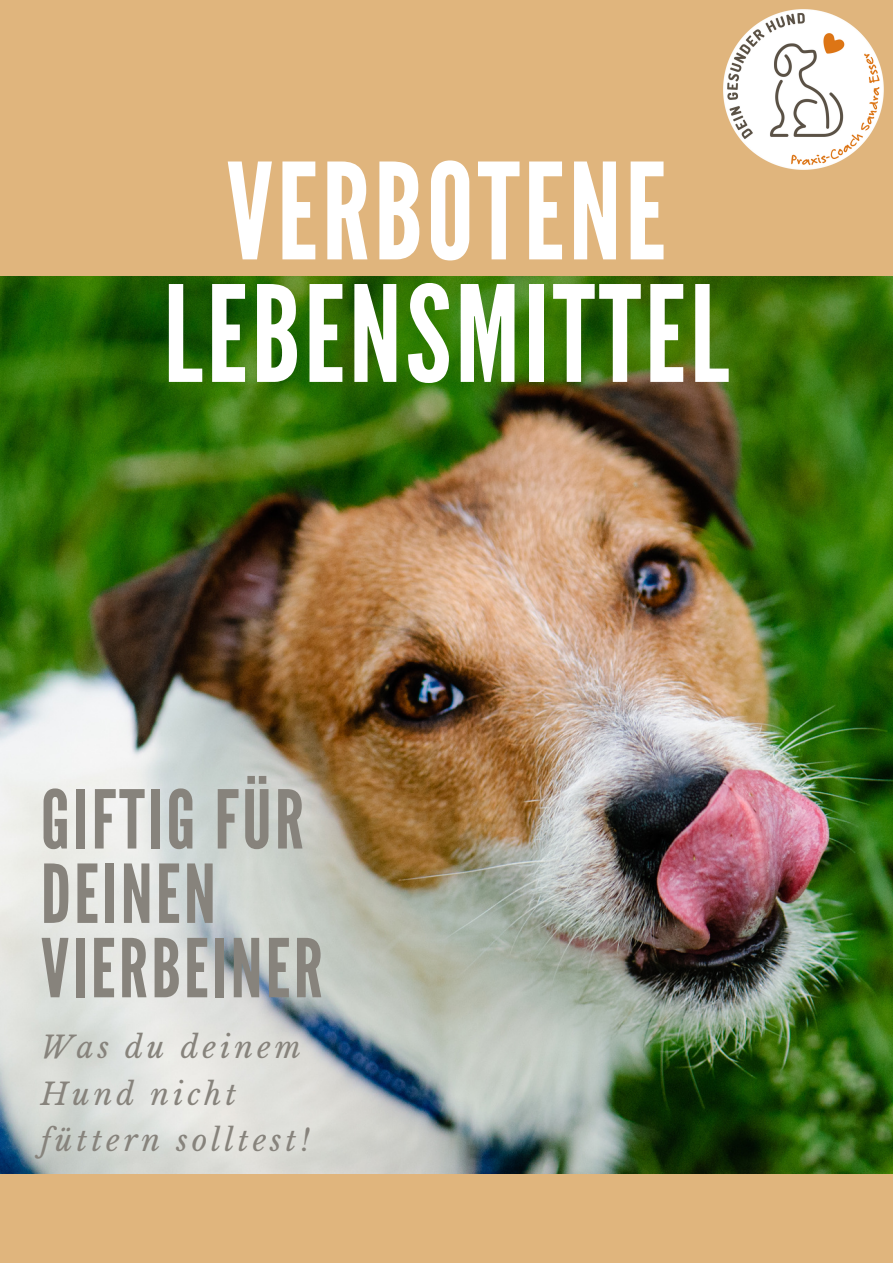
<style>
.page{position:relative;width:893px;height:1264px;background:#fff}
.page>*{position:absolute;margin:0;border:0;box-sizing:border-box;transform-origin:0 0}
.t1{font:133.05px/122.4px "League Gothic";letter-spacing:.03em;color:#fff;text-align:center}
.t2{font:80.85px/74.4px "League Gothic";letter-spacing:.04em;color:#87837c}
.t3{font:italic 30px/46px "Libre Baskerville";letter-spacing:.13em;color:#87837c}
</style>
<div class="page">
<div style="left:0;top:0;width:892px;height:1262px;background:#e0b57d"></div>
<img style="left:0;top:277px;width:892px;height:896px">
<img style="left:723px;top:10px;width:160px;height:159px">
<p class="t1" style="left:163px;top:154px;width:567px">VERBOTENE<br>LEBENSMITTEL</p>
<p class="t2" style="left:41px;top:784px;width:265px">GIFTIG FÜR</p>
<p class="t2" style="left:41px;top:858px;width:283px">DEINEN<br>VIERBEINER</p>
<p class="t3" style="left:41px;top:1024px;width:270px">Was du deinem<br>Hund nicht füttern solltest!</p>
</div>
